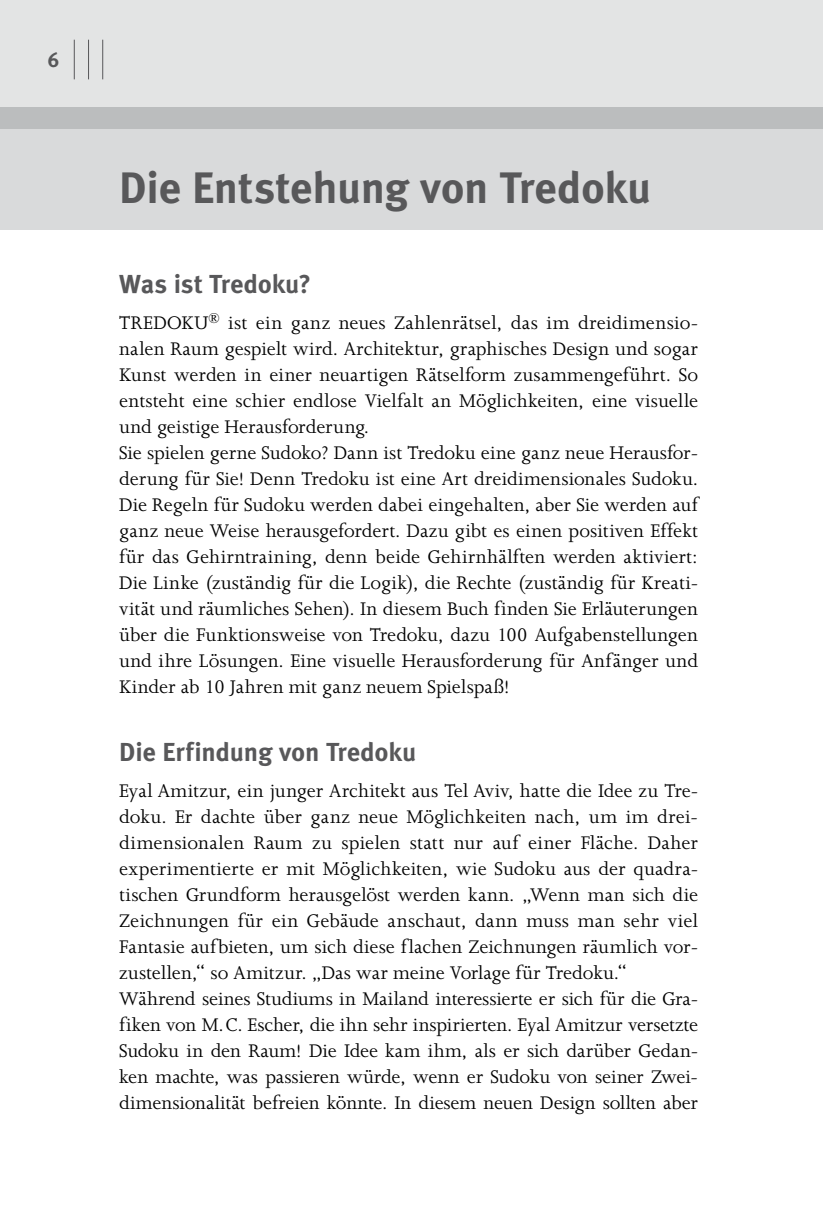
<style>
.page{position:relative;width:823px;height:1219px;background:#fff}
.page>*{position:absolute;margin:0;border:0;box-sizing:border-box;transform-origin:0 0}
._01_01_UebS_1{font:700 44px "Meta Pro";letter-spacing:-.01em;color:#58585a}
._01_02_UebS_2{font:700 26px "Meta Pro";letter-spacing:-.005em;color:#58585a}
._02_01_GS{font:21px/26px "Joanna MT Std";color:#000;text-align:justify}
._08_09_Pagina{font:700 20.8px "Meta Pro";color:#58585a}
</style>
<div class="page">
<div style="left:0;top:122px;width:822px;height:108px;background:#d9dadb"></div>
<div style="left:0;top:0;width:822px;height:113px;background:#e3e4e4"></div>
<div style="left:0;top:108px;width:822px;height:21px;background:#bbbdbe"></div>
<hr style="left:74px;top:40px;width:1px;height:39px;background:#58585a">
<hr style="left:88px;top:40px;width:1px;height:39px;background:#58585a">
<hr style="left:102px;top:40px;width:1px;height:39px;background:#58585a">
<p class="_08_09_Pagina" style="left:48px;top:46px;width:13px">6</p>
<p class="_01_01_UebS_1" style="left:119px;top:160px;width:533px">Die Entstehung von Tredoku</p>
<p class="_01_02_UebS_2" style="left:119px;top:268px;width:193px">Was ist Tredoku?</p>
<p class="_02_01_GS" style="left:119px;top:310px;width:580px">TREDOKU<sup>®</sup> ist ein ganz neues Zahlenrätsel, das im dreidimensio&shy;nalen Raum gespielt wird. Architektur, graphisches Design und sogar Kunst werden in einer neuartigen Rätselform zusammengeführt. So entsteht eine schier endlose Vielfalt an Möglichkeiten, eine visuelle und geistige Herausforderung.</p>
<p class="_02_01_GS" style="left:119px;top:440px;width:580px">Sie spielen gerne Sudoko? Dann ist Tredoku eine ganz neue Herausfor&shy;derung für Sie! Denn Tredoku ist eine Art dreidimensionales Sudoku.<br>Die Regeln für Sudoku werden dabei eingehalten, aber Sie werden auf ganz neue Weise herausgefordert. Dazu gibt es einen positiven Effekt für das Gehirntraining, denn beide Gehirnhälften werden aktiviert:<br>Die Linke (zuständig für die Logik), die Rechte (zuständig für Kreati&shy;vität und räumliches Sehen). In diesem Buch finden Sie Erläuterungen über die Funktionsweise von Tredoku, dazu 100 Aufgabenstellungen und ihre Lösungen. Eine visuelle Herausforderung für Anfänger und Kinder ab 10 Jahren mit ganz neuem Spielspaß!</p>
<p class="_01_02_UebS_2" style="left:119px;top:736px;width:298px">Die Erfindung von Tredoku</p>
<p class="_02_01_GS" style="left:119px;top:778px;width:580px">Eyal Amitzur, ein junger Architekt aus Tel Aviv, hatte die Idee zu Tre&shy;doku. Er dachte über ganz neue Möglichkeiten nach, um im drei&shy;dimensionalen Raum zu spielen statt nur auf einer Fläche. Daher experimentierte er mit Möglichkeiten, wie Sudoku aus der quadra&shy;tischen Grundform herausgelöst werden kann. „Wenn man sich die Zeichnungen für ein Gebäude anschaut, dann muss man sehr viel Fantasie aufbieten, um sich diese flachen Zeichnungen räumlich vor&shy;zustellen,“ so Amitzur. „Das war meine Vorlage für Tredoku.“</p>
<p class="_02_01_GS" style="left:119px;top:986px;width:580px">Während seines Studiums in Mailand interessierte er sich für die Gra&shy;fiken von M.C. Escher, die ihn sehr inspirierten. Eyal Amitzur versetzte Sudoku in den Raum! Die Idee kam ihm, als er sich darüber Gedan&shy;ken machte, was passieren würde, wenn er Sudoku von seiner Zwei&shy;dimensionalität befreien könnte. In diesem neuen Design sollten aber</p>
</div>
